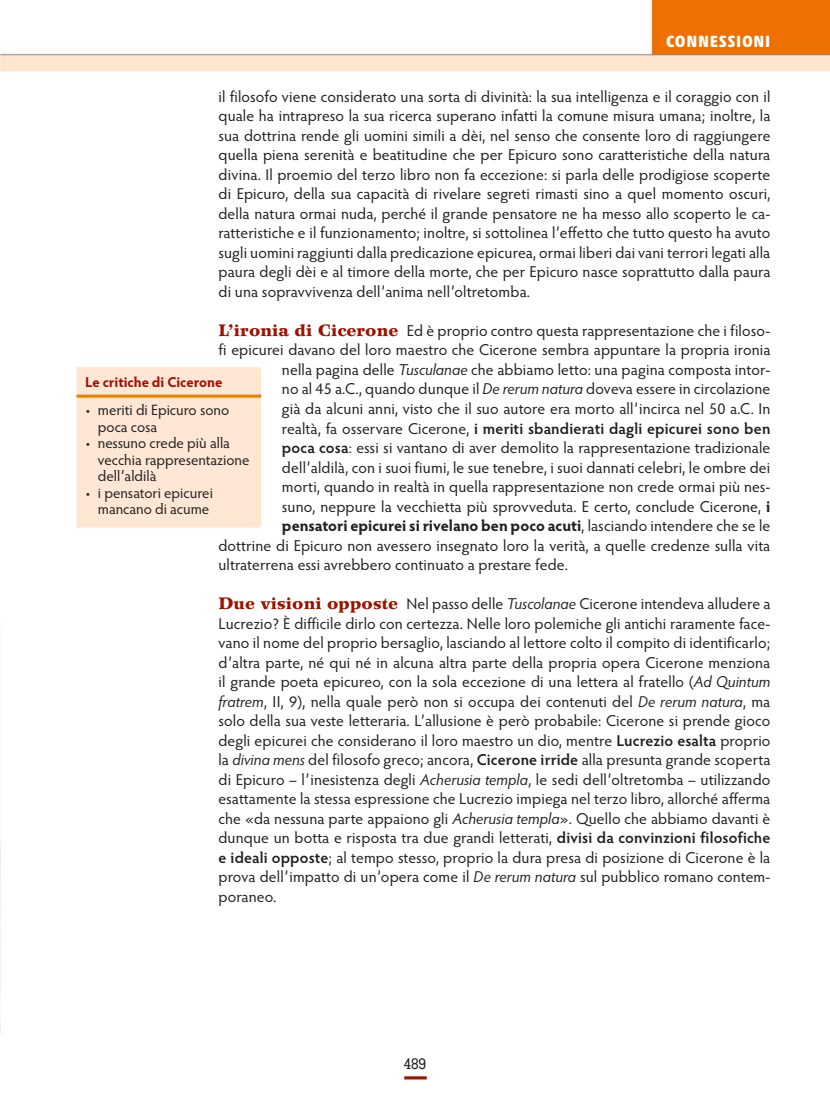
<style>
.page{position:relative;width:830px;height:1106px;background:#fff}
.page>*{position:absolute;margin:0;border:0;box-sizing:border-box;transform-origin:0 0}
.t1{font:700 16.5px "Akko Rounded Pro";letter-spacing:.04em;color:#fff}
.t2{font:15.75px/19.5px "Hypatia Sans Pro";letter-spacing:.01em;color:#20201e;text-align:justify}
.t3{font:600 15.75px "Hypatia Sans Pro";letter-spacing:.01em;color:#20201e}
.t4{font:700 15.75px "Hypatia Sans Pro";color:#20201e}
.t5{font:15px/16.5px "Hypatia Sans Pro";color:#20201e}
.t6{font:500 15px "Memphis LT Std";color:#20201e}
.t7{font:700 14.25px "Hypatia Sans Pro";color:#9a1302}
.s1{font-family:"Wilke LT Std";font-weight:900;font-size:16.5px;color:#9a1302}
.s2{font-style:italic}
.s3{font-weight:400}
.s4{font-weight:600}
.s5{font-weight:700}
</style>
<div class="page">
<img style="left:0;top:0;width:829px;height:1080px">
<p class="t1" style="left:665px;top:31px;width:106px">CONNESSIONI</p>
<p class="t2" style="left:218px;top:88px;width:553px">il filosofo viene considerato una sorta di divinità: la sua intelligenza e il coraggio con il quale ha intrapreso la sua ricerca superano infatti la comune misura umana; inoltre, la sua dottrina rende gli uomini simili a dèi, nel senso che consente loro di raggiungere quella piena serenità e beatitudine che per Epicuro sono caratteristiche della natura divina. Il proemio del terzo libro non fa eccezione: si parla delle prodigiose scoperte di Epicuro, della sua capacità di rivelare segreti rimasti sino a quel momento oscuri, della natura ormai nuda, perché il grande pensatore ne ha messo allo scoperto le ca&shy;ratteristiche e il funzionamento; inoltre, si sottolinea l’effetto che tutto questo ha avuto sugli uomini raggiunti dalla predicazione epicurea, ormai liberi dai vani terrori legati alla paura degli dèi e al timore della morte, che per Epicuro nasce soprattutto dalla paura di una sopravvivenza dell’anima nell’oltretomba.</p>
<p class="t2" style="left:218px;top:322px;width:553px"><span class="s1">L’ironia di Cicerone</span> Ed è proprio contro questa rappresentazione che i filoso-</p>
<p class="t2" style="left:218px;top:342px;width:553px">fi epicurei davano del loro maestro che Cicerone sembra appuntare la propria ironia</p>
<p class="t2" style="left:282px;top:361px;width:489px">nella pagina delle <span class="s2">Tusculanae</span> che abbiamo letto: una pagina composta intor-</p>
<p class="t2" style="left:282px;top:381px;width:489px">no al 45 a.C., quando dunque il <span class="s2">De rerum natura</span> doveva essere in circolazione</p>
<p class="t2" style="left:282px;top:400px;width:490px">già da alcuni anni, visto che il suo autore era morto all’incirca nel 50 a.C. In</p>
<p class="t3" style="left:282px;top:422px;width:489px"><span class="s3">realtà, fa osservare Cicerone,</span> i meriti sbandierati dagli epicurei sono ben</p>
<p class="t2" style="left:282px;top:439px;width:489px"><span class="s4">poca cosa</span>: essi si vantano di aver demolito la rappresentazione tradizionale</p>
<p class="t2" style="left:282px;top:459px;width:489px">dell’aldilà, con i suoi fiumi, le sue tenebre, i suoi dannati celebri, le ombre dei</p>
<p class="t2" style="left:282px;top:478px;width:489px">morti, quando in realtà in quella rappresentazione non crede ormai più nes-</p>
<p class="t2" style="left:282px;top:498px;width:489px">suno, neppure la vecchietta più sprovveduta. E certo, conclude Cicerone, <span class="s5">i</span></p>
<p class="t4" style="left:282px;top:519px;width:489px">pensatori epicurei si rivelano ben poco acuti<span class="s3">, lasciando intendere che se le</span></p>
<p class="t2" style="left:218px;top:537px;width:553px">dottrine di Epicuro non avessero insegnato loro la verità, a quelle credenze sulla vita</p>
<p class="t2" style="left:218px;top:556px;width:351px">ultraterrena essi avrebbero continuato a prestare fede.</p>
<p class="t2" style="left:218px;top:595px;width:553px"><span class="s1">Due visioni opposte</span> Nel passo delle <span class="s2">Tuscolanae</span> Cicerone intendeva alludere a Lucrezio? È difficile dirlo con certezza. Nelle loro polemiche gli antichi raramente face&shy;vano il nome del proprio bersaglio, lasciando al lettore colto il compito di identificarlo; d’altra parte, né qui né in alcuna altra parte della propria opera Cicerone menziona il grande poeta epicureo, con la sola eccezione di una lettera al fratello (<span class="s2">Ad Quintum fratrem</span>, II, 9), nella quale però non si occupa dei contenuti del <span class="s2">De rerum natura</span>, ma solo della sua veste letteraria. L’allusione è però probabile: Cicerone si prende gioco degli epicurei che considerano il loro maestro un dio, mentre <span class="s4">Lucrezio esalta</span> proprio la <span class="s2">divina mens</span> del filosofo greco; ancora, <span class="s4">Cicerone irride</span> alla presunta grande scoperta di Epicuro – l’inesistenza degli <span class="s2">Acherusia templa</span>, le sedi dell’oltretomba – utilizzando esattamente la stessa espressione che Lucrezio impiega nel terzo libro, allorché afferma che «da nessuna parte appaiono gli <span class="s2">Acherusia templa</span>». Quello che abbiamo davanti è dunque un botta e risposta tra due grandi letterati, <span class="s4">divisi da convinzioni filosofiche e ideali opposte</span>; al tempo stesso, proprio la dura presa di posizione di Cicerone è la prova dell’impatto di un’opera come il <span class="s2">De rerum natura</span> sul pubblico romano contem&shy;poraneo.</p>
<p class="t7" style="left:85px;top:376px;width:139px">Le critiche di Cicerone</p>
<p class="t5" style="left:98px;top:403px;width:133px;text-indent:-13px">• meriti di Epicuro sono poca cosa</p>
<p class="t5" style="left:98px;top:436px;width:153px;text-indent:-13px">• nessuno crede più alla vecchia rappresentazione dell’aldilà</p>
<p class="t5" style="left:85px;top:486px;width:129px;text-align:right">• i pensatori epicurei mancano di acume</p>
<p class="t6" style="left:403px;top:1054px;width:24px">489</p>
</div>
